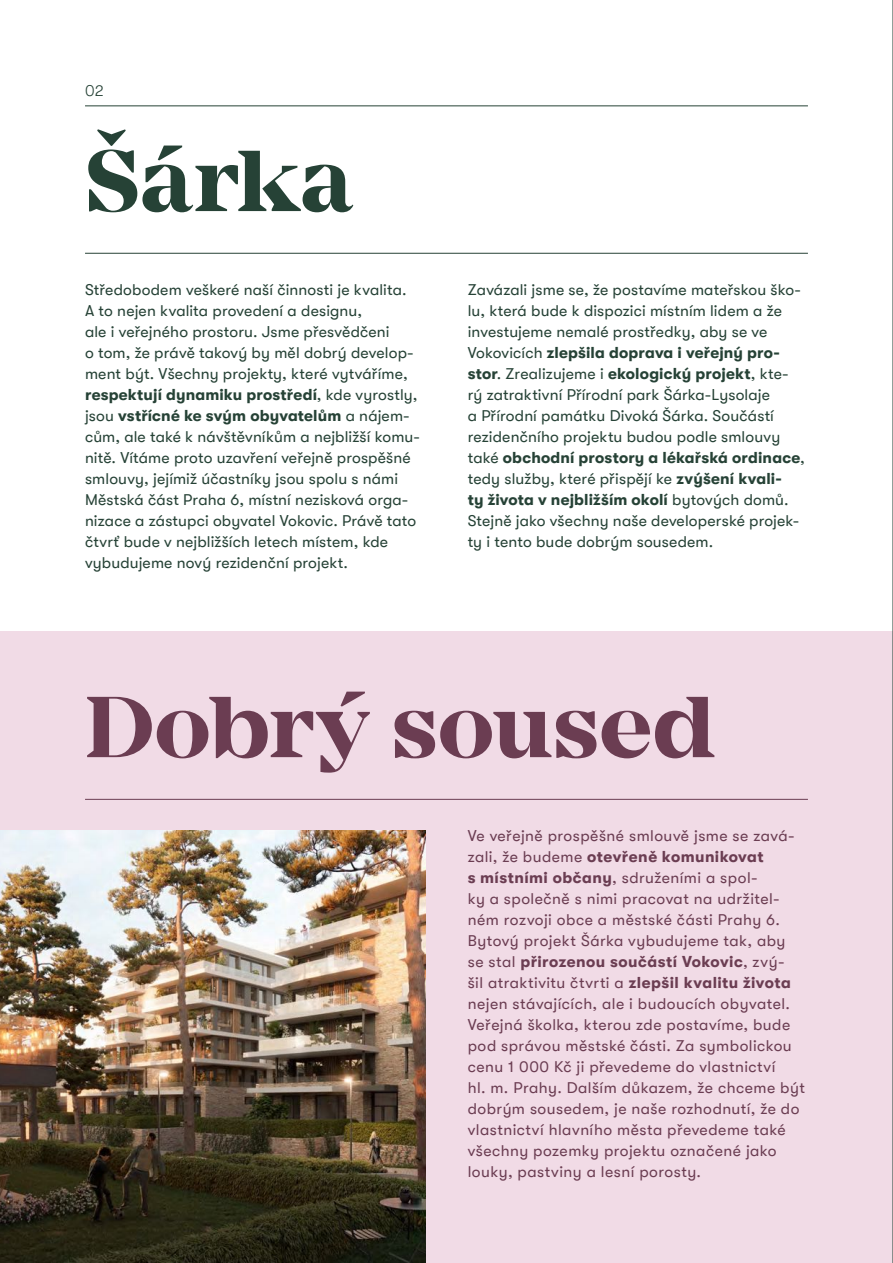
<style>
.page{position:relative;width:893px;height:1263px;background:#fff}
.page>*{position:absolute;margin:0;border:0;box-sizing:border-box;transform-origin:0 0}
.t1{font:700 90px "Mirador";letter-spacing:-.005em;color:#6b3d52}
.t2{font:700 90px "Mirador";color:#264236}
.t3{font:15.75px/21px "GT Walsheim";letter-spacing:.01em;color:#264236}
.t4{font:15.75px/21px "GT Walsheim";letter-spacing:.03em;color:#6b3d52}
.t5{font:300 15.75px "GT Walsheim";color:#264236}
.s1{font-weight:700}
</style>
<div class="page">
<div style="left:0;top:631px;width:893px;height:632px;background:#f1dbe6"></div>
<hr style="left:85px;top:106px;width:723px;height:1px;background:#264236">
<hr style="left:85px;top:253px;width:723px;height:1px;background:#264236">
<hr style="left:85px;top:799px;width:723px;height:1px;background:#6b3d52">
<img style="left:0;top:830px;width:425px;height:433px">
<hr style="left:892px;top:0;width:1px;height:1263px;background:#264236">
<p class="t5" style="left:85px;top:81px;width:20px">02</p>
<h1 class="t2" style="left:85px;top:128px;width:269px">Šárka</h1>
<p class="t3" style="left:85px;top:279px;width:336px">Středobodem veškeré naší činnosti je kvalita.<br>A to nejen kvalita provedení a designu,<br>ale i veřejného prostoru. Jsme přesvědčeni<br>o tom, že právě takový by měl dobrý develop&shy;ment být. Všechny projekty, které vytváříme, <span class="s1">respektují dynamiku prostředí</span>, kde vyrostly, jsou <span class="s1">vstřícné ke svým obyvatelům</span> a nájem&shy;cům, ale také k návštěvníkům a nejbližší komu&shy;nitě. Vítáme proto uzavření veřejně prospěšné smlouvy, jejímiž účastníky jsou spolu s námi Městská část Praha 6, místní nezisková orga&shy;nizace a zástupci obyvatel Vokovic. Právě tato čtvrť bude v nejbližších letech místem, kde vybudujeme nový rezidenční projekt.</p>
<p class="t3" style="left:468px;top:279px;width:339px">Zavázali jsme se, že postavíme mateřskou ško&shy;lu, která bude k dispozici místním lidem a že investujeme nemalé prostředky, aby se ve Vokovicích <span class="s1">zlepšila doprava i veřejný pro&shy;stor</span>. Zrealizujeme i <span class="s1">ekologický projekt</span>, kte&shy;rý zatraktivní Přírodní park Šárka-Lysolaje<br>a Přírodní památku Divoká Šárka. Součástí rezidenčního projektu budou podle smlouvy také <span class="s1">obchodní prostory a lékařská ordinace</span>, tedy služby, které přispějí ke <span class="s1">zvýšení kvali-<br>ty života v nejbližším okolí</span> bytových domů.<br>Stejně jako všechny naše developerské projek&shy;ty i tento bude dobrým sousedem.</p>
<h1 class="t1" style="left:85px;top:674px;width:632px">Dobrý soused</h1>
<p class="t4" style="left:468px;top:825px;width:339px">Ve veřejně prospěšné smlouvě jsme se zavá&shy;zali, že budeme <span class="s1">otevřeně komunikovat<br>s místními občany</span>, sdruženími a spol-<br>ky a společně s nimi pracovat na udržitel&shy;ném rozvoji obce a městské části Prahy 6.<br>Bytový projekt Šárka vybudujeme tak, aby se stal <span class="s1">přirozenou součástí Vokovic</span>, zvý-<br>šil atraktivitu čtvrti a <span class="s1">zlepšil kvalitu života </span>nejen stávajících, ale i budoucích obyvatel.<br>Veřejná školka, kterou zde postavíme, bude pod správou městské části. Za symbolickou cenu 1 000 Kč ji převedeme do vlastnictví<br>hl. m. Prahy. Dalším důkazem, že chceme být dobrým sousedem, je naše rozhodnutí, že do vlastnictví hlavního města převedeme také všechny pozemky projektu označené jako louky, pastviny a lesní porosty.</p>
</div>
